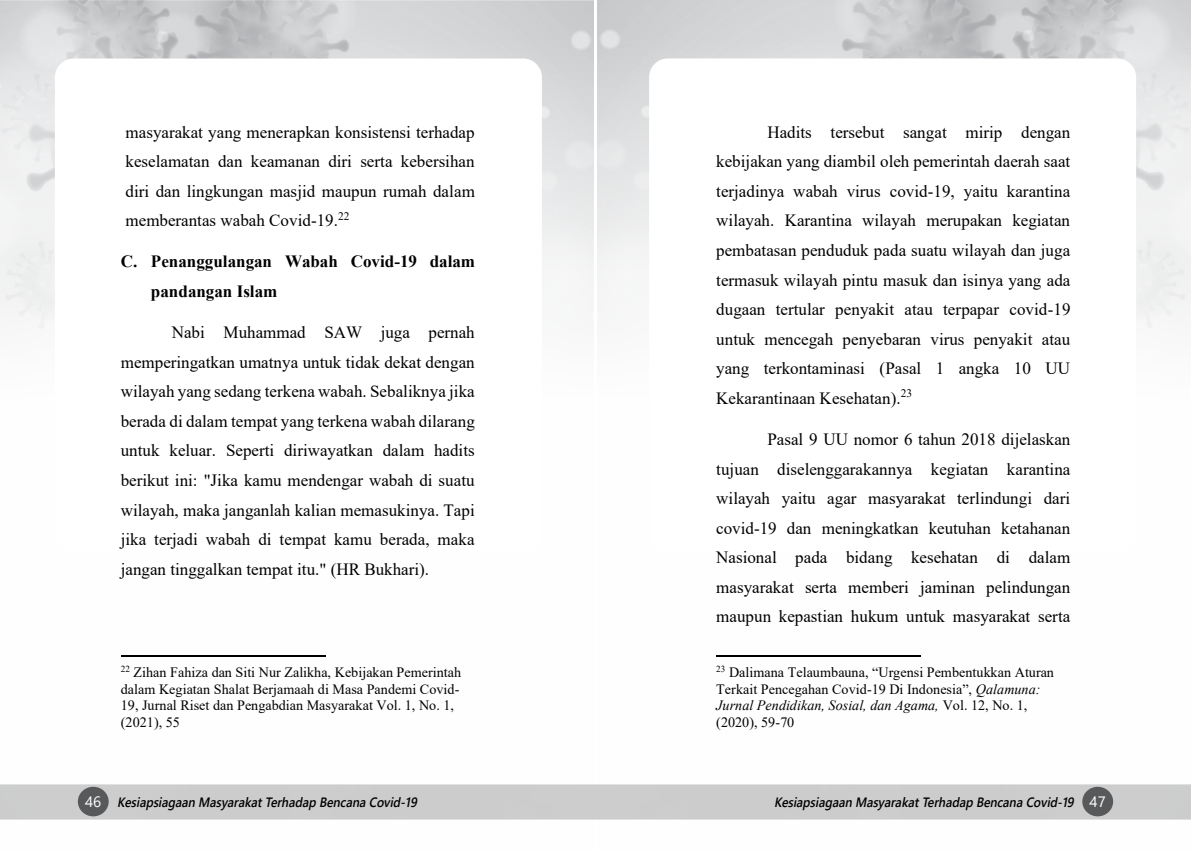
<style>
.page{position:relative;width:1191px;height:851px;background:#fff}
.page>*{position:absolute;margin:0;border:0;box-sizing:border-box;transform-origin:0 0}
.t1{font:17.1px/29.5px "Times New Roman";color:#000;text-align:justify}
.t2{font:700 17.1px/29.7px "Times New Roman";color:#000}
.t3{font:14.25px/16.5px "Times New Roman";color:#000}
.t4{font:italic 600 13.5px "Segoe UI";color:#000;scale:.9 1}
.s1{font-style:italic}
.s2{font-weight:400;font-style:normal;font-size:15px;color:#fff}
</style>
<div class="page">
<img style="left:0;top:0;width:594px;height:820px">
<div style="left:56px;top:59px;width:485px;height:493px;background:#fff;border-radius:18px"></div>
<div style="left:55px;top:58px;width:487px;height:495px;border:2px solid #fff;border-radius:18px"></div>
<img style="left:597px;top:0;width:594px;height:820px">
<div style="left:650px;top:59px;width:485px;height:493px;background:#fff;border-radius:18px"></div>
<div style="left:649px;top:58px;width:487px;height:495px;border:2px solid #fff;border-radius:18px"></div>
<hr style="left:121px;top:655px;width:204px;height:1px;background:#000">
<hr style="left:716px;top:655px;width:204px;height:1px;background:#000">
<p class="t1" style="left:126px;top:116px;width:351px">masyarakat yang menerapkan konsistensi terhadap keselamatan dan keamanan diri serta kebersihan diri dan lingkungan masjid maupun rumah dalam memberantas wabah Covid-19.<sup>22</sup></p>
<p class="t2" style="left:151px;top:246px;width:325px;text-indent:-30px">C. Penanggulangan Wabah Covid-19 dalam pandangan Islam</p>
<p class="t1" style="left:121px;top:317px;width:356px;text-indent:51px">Nabi Muhammad SAW juga pernah memperingatkan umatnya untuk tidak dekat dengan wilayah yang sedang terkena wabah. Sebaliknya jika berada di dalam tempat yang terkena wabah dilarang untuk keluar. Seperti diriwayatkan dalam hadits berikut ini: "Jika kamu mendengar wabah di suatu wilayah, maka janganlah kalian memasukinya. Tapi jika terjadi wabah di tempat kamu berada, maka jangan tinggalkan tempat itu." (HR Bukhari).</p>
<p class="t3" style="left:121px;top:663px;width:342px"><sup>22</sup> Zihan Fahiza dan Siti Nur Zalikha, Kebijakan Pemerintah dalam Kegiatan Shalat Berjamaah di Masa Pandemi Covid-19, Jurnal Riset dan Pengabdian Masyarakat Vol. 1, No. 1, (2021), 55</p>
<p class="t1" style="left:716px;top:116px;width:356px;text-indent:51px">Hadits tersebut sangat mirip dengan kebijakan yang diambil oleh pemerintah daerah saat terjadinya wabah virus covid-19, yaitu karantina wilayah. Karantina wilayah merupakan kegiatan pembatasan penduduk pada suatu wilayah dan juga termasuk wilayah pintu masuk dan isinya yang ada dugaan tertular penyakit atau terpapar covid-19 untuk mencegah penyebaran virus penyakit atau yang terkontaminasi (Pasal 1 angka 10 UU Kekarantinaan Kesehatan).<sup>23</sup></p>
<p class="t1" style="left:716px;top:424px;width:356px;text-indent:51px">Pasal 9 UU nomor 6 tahun 2018 dijelaskan tujuan diselenggarakannya kegiatan karantina wilayah yaitu agar masyarakat terlindungi dari covid-19 dan meningkatkan keutuhan ketahanan Nasional pada bidang kesehatan di dalam masyarakat serta memberi jaminan pelindungan maupun kepastian hukum untuk masyarakat serta</p>
<p class="t3" style="left:716px;top:663px;width:339px"><sup>23</sup> Dalimana Telaumbauna, “Urgensi Pembentukkan Aturan Terkait Pencegahan Covid-19 Di Indonesia”, <span class="s1">Qalamuna:<br>Jurnal Pendidikan, Sosial, dan Agama,</span> Vol. 12, No. 1, (2020), 59-70</p>
<p class="t4" style="left:85px;top:788px;width:374px"><span class="s2">4 6</span> KesiapsiagaanMasyarakatTerhadapBencanaCovid-19</p>
<p class="t4" style="left:774px;top:788px;width:370px">KesiapsiagaanMasyarakatTerhadapBencanaCovid-19 <span class="s2">4 7</span></p>
</div>
